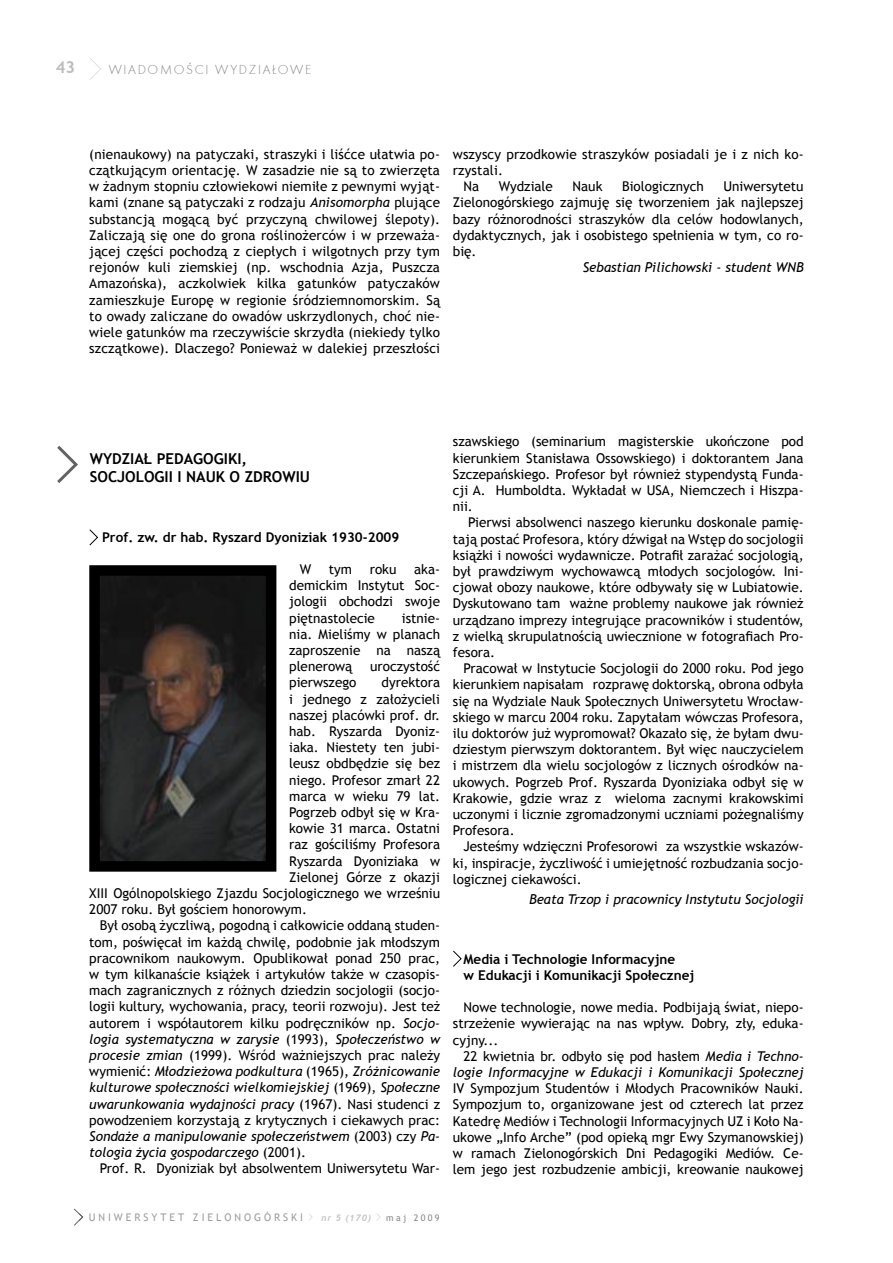
<style>
.page{position:relative;width:893px;height:1263px;background:#fff}
.page>*{position:absolute;margin:0;border:0;box-sizing:border-box;transform-origin:0 0}
.t1{font:700 16.5px "Trebuchet MS";color:#bcbcbc}
.t2{font:700 15px/18px "Trebuchet MS";color:#000}
.t3{font:13.5px/16.2px "Trebuchet MS";color:#000;text-align:justify}
.t4{font:italic 13.5px/16.2px "Trebuchet MS";color:#000;text-align:right}
.t5{font:700 13.5px/16.2px "Trebuchet MS";color:#000}
.t6{font:13.5px "Futura TEE Ligh";letter-spacing:.12em;color:#888}
.t7{font:10.5px "Trebuchet MS";letter-spacing:.28em;color:#9f9f9f}
.t8{font:italic 700 9px "Trebuchet";color:#c6c5c6}
.t9{font:9px "Trebuchet MS";letter-spacing:.26em;color:#888}
.s1{font-style:italic}
.s2{font-style:normal}
</style>
<div class="page">
<svg style="left:90px;top:58px;width:11px;height:22px"></svg>
<svg style="left:74px;top:1209px;width:9px;height:16px"></svg>
<svg style="left:57px;top:446px;width:21px;height:37px"></svg>
<svg style="left:89px;top:529px;width:9px;height:17px"></svg>
<svg style="left:89px;top:565px;width:187px;height:307px;background:#242220"></svg>
<svg style="left:453px;top:950px;width:9px;height:17px"></svg>
<p class="t1" style="left:56px;top:57px;width:21px">43</p>
<p class="t6" style="left:109px;top:61px;width:204px">WIADOMOŒCI WYDZIA£OWE</p>
<p class="t3" style="left:89px;top:146px;width:352px">(nienaukowy) na patyczaki, straszyki i liśćce ułatwia po&shy;czątkującym orientację. W zasadzie nie są to zwierzęta w żadnym stopniu człowiekowi niemiłe z pewnymi wyjąt&shy;kami (znane są patyczaki z rodzaju <span class="s1">Anisomorpha</span> plujące substancją mogącą być przyczyną chwilowej ślepoty).<br>Zaliczają się one do grona roślinożerców i w przeważa&shy;jącej części pochodzą z ciepłych i wilgotnych przy tym rejonów kuli ziemskiej (np. wschodnia Azja, Puszcza Amazońska), aczkolwiek kilka gatunków patyczaków zamieszkuje Europę w regionie śródziemnomorskim. Są to owady zaliczane do owadów uskrzydlonych, choć nie&shy;wiele gatunków ma rzeczywiście skrzydła (niekiedy tylko szczątkowe). Dlaczego? Ponieważ w dalekiej przeszłości</p>
<p class="t3" style="left:453px;top:146px;width:352px">wszyscy przodkowie straszyków posiadali je i z nich ko-</p>
<p class="t3" style="left:453px;top:162px;width:52px">rzystali.</p>
<p class="t3" style="left:463px;top:178px;width:17px">Na</p>
<p class="t3" style="left:499px;top:178px;width:56px">Wydziale</p>
<p class="t3" style="left:573px;top:178px;width:31px">Nauk</p>
<p class="t3" style="left:622px;top:178px;width:83px">Biologicznych</p>
<p class="t3" style="left:453px;top:178px;width:352px;text-indent:271px">Uniwersytetu Zielonogórskiego zajmuję się tworzeniem jak najlepszej bazy różnorodności straszyków dla celów hodowlanych, dydaktycznych, jak i osobistego spełnienia w tym, co ro&shy;bię.</p>
<p class="t4" style="left:583px;top:259px;width:222px">Sebastian Pilichowski - student WNB</p>
<p class="t2" style="left:90px;top:449px;width:222px">WYDZIAŁ PEDAGOGIKI,<br>SOCJOLOGII I NAUK O ZDROWIU</p>
<p class="t5" style="left:102px;top:529px;width:299px">Prof. zw. dr hab. Ryszard Dyoniziak 1930-2009</p>
<p class="t3" style="left:300px;top:561px;width:13px">W</p>
<p class="t3" style="left:329px;top:561px;width:25px">tym</p>
<p class="t3" style="left:370px;top:561px;width:28px">roku</p>
<p class="t3" style="left:289px;top:561px;width:152px;text-indent:125px">aka&shy;demickim Instytut Soc&shy;jologii obchodzi swoje piętnastolecie</p>
<p class="t3" style="left:289px;top:610px;width:152px;text-indent:113px">istnie&shy;nia. Mieliśmy w planach zaproszenie na naszą plenerową</p>
<p class="t3" style="left:370px;top:658px;width:71px">uroczystość</p>
<p class="t3" style="left:289px;top:675px;width:69px">pierwszego</p>
<p class="t3" style="left:382px;top:675px;width:60px">dyrektora</p>
<p class="t3" style="left:289px;top:691px;width:152px">i jednego z założycieli</p>
<p class="t3" style="left:289px;top:707px;width:152px">naszej placówki prof. dr.</p>
<p class="t3" style="left:289px;top:723px;width:152px">hab. Ryszarda Dyoniz-</p>
<p class="t3" style="left:289px;top:739px;width:152px">iaka. Niestety ten jubi-</p>
<p class="t3" style="left:289px;top:756px;width:152px">leusz obdbędzie się bez</p>
<p class="t3" style="left:289px;top:772px;width:152px">niego. Profesor zmarł 22</p>
<p class="t3" style="left:289px;top:788px;width:152px">marca w wieku 79 lat.</p>
<p class="t3" style="left:289px;top:804px;width:152px">Pogrzeb odbył się w Kra-</p>
<p class="t3" style="left:289px;top:820px;width:152px">kowie 31 marca. Ostatni</p>
<p class="t3" style="left:289px;top:837px;width:152px">raz gościliśmy Profesora</p>
<p class="t3" style="left:289px;top:853px;width:152px">Ryszarda Dyoniziaka w</p>
<p class="t3" style="left:289px;top:869px;width:152px">Zielonej Górze z okazji</p>
<p class="t3" style="left:89px;top:885px;width:352px">XIII Ogólnopolskiego Zjazdu Socjologicznego we wrześniu</p>
<p class="t3" style="left:89px;top:901px;width:219px">2007 roku. Był gościem honorowym.</p>
<p class="t3" style="left:100px;top:918px;width:342px">Był osobą życzliwą, pogodną i całkowicie oddaną studen-</p>
<p class="t3" style="left:89px;top:934px;width:352px">tom, poświęcał im każdą chwilę, podobnie jak młodszym</p>
<p class="t3" style="left:89px;top:950px;width:352px">pracownikom naukowym. Opublikował ponad 250 prac,</p>
<p class="t3" style="left:89px;top:966px;width:352px">w tym kilkanaście książek i artykułów także w czasopis-</p>
<p class="t3" style="left:89px;top:982px;width:352px">mach zagranicznych z różnych dziedzin socjologii (socjo-</p>
<p class="t3" style="left:89px;top:999px;width:352px">logii kultury, wychowania, pracy, teorii rozwoju). Jest też</p>
<p class="t3" style="left:89px;top:1015px;width:352px">autorem i współautorem kilku podręczników np. <span class="s1">Socjo-</span></p>
<p class="t4" style="left:89px;top:1031px;width:352px">logia systematyczna w zarysie <span class="s2">(1993),</span> Społeczeństwo w</p>
<p class="t3" style="left:89px;top:1047px;width:352px"><span class="s1">procesie zmian</span> (1999). Wśród ważniejszych prac należy</p>
<p class="t4" style="left:89px;top:1063px;width:352px"><span class="s2">wymienić:</span> Młodzieżowa podkultura <span class="s2">(1965),</span> Zróżnicowanie</p>
<p class="t4" style="left:89px;top:1080px;width:352px">kulturowe społeczności wielkomiejskiej <span class="s2">(1969),</span> Społeczne</p>
<p class="t4" style="left:89px;top:1096px;width:352px">uwarunkowania wydajności pracy <span class="s2">(1967). Nasi studenci z</span></p>
<p class="t3" style="left:89px;top:1112px;width:352px">powodzeniem korzystają z krytycznych i ciekawych prac:</p>
<p class="t4" style="left:89px;top:1128px;width:352px">Sondaże a manipulowanie społeczeństwem <span class="s2">(2003) czy</span> Pa-</p>
<p class="t4" style="left:89px;top:1144px;width:218px">tologia życia gospodarczego <span class="s2">(2001).</span></p>
<p class="t3" style="left:100px;top:1161px;width:342px">Prof. R. Dyoniziak był absolwentem Uniwersytetu War-</p>
<p class="t3" style="left:453px;top:434px;width:352px">szawskiego (seminarium magisterskie ukończone pod kierunkiem Stanisława Ossowskiego) i doktorantem Jana Szczepańskiego<span class="s1">.</span> Profesor był również stypendystą Funda&shy;cji A. Humboldta. Wykładał w USA, Niemczech i Hiszpa&shy;nii.</p>
<p class="t3" style="left:453px;top:515px;width:352px;text-indent:15px">Pierwsi absolwenci naszego kierunku doskonale pamię&shy;tają postać Profesora, który dźwigał na Wstęp do socjologii książki i nowości wydawnicze. Potrafił zarażać socjologią, był prawdziwym wychowawcą młodych socjologów. Ini&shy;cjował obozy naukowe, które odbywały się w Lubiatowie.<br>Dyskutowano tam ważne problemy naukowe jak również urządzano imprezy integrujące pracowników i studentów, z wielką skrupulatnością uwiecznione w fotografiach Pro&shy;fesora.</p>
<p class="t3" style="left:453px;top:660px;width:352px;text-indent:11px">Pracował w Instytucie Socjologii do 2000 roku. Pod jego kierunkiem napisałam rozprawę doktorską, obrona odbyła się na Wydziale Nauk Społecznych Uniwersytetu Wrocław&shy;skiego w marcu 2004 roku. Zapytałam wówczas Profesora, ilu doktorów już wypromował? Okazało się, że byłam dwu&shy;dziestym pierwszym doktorantem. Był więc nauczycielem i mistrzem dla wielu socjologów z licznych ośrodków na&shy;ukowych. Pogrzeb Prof. Ryszarda Dyoniziaka odbył się w Krakowie, gdzie wraz z wieloma zacnymi krakowskimi uczonymi i licznie zgromadzonymi uczniami pożegnaliśmy Profesora.</p>
<p class="t3" style="left:453px;top:839px;width:352px;text-indent:11px">Jesteśmy wdzięczni Profesorowi za wszystkie wskazów&shy;ki, inspiracje, życzliwość i umiejętność rozbudzania socjo&shy;logicznej ciekawości.</p>
<p class="t4" style="left:529px;top:891px;width:276px">Beata Trzop i pracownicy Instytutu Socjologii</p>
<p class="t5" style="left:463px;top:951px;width:232px">Media i Technologie Informacyjne<br>w Edukacji i Komunikacji Społecznej</p>
<p class="t3" style="left:453px;top:999px;width:352px;text-indent:11px">Nowe technologie, nowe media. Podbijają świat, niepo&shy;strzeżenie wywierając na nas wpływ. Dobry, zły, eduka&shy;cyjny...</p>
<p class="t4" style="left:453px;top:1048px;width:352px"><span class="s2">22 kwietnia br. odbyło się pod hasłem</span> Media i Techno&shy;logie Informacyjne w Edukacji i Komunikacji Społecznej</p>
<p class="t3" style="left:453px;top:1080px;width:352px">IV Sympozjum Studentów i Młodych Pracowników Nauki.<br>Sympozjum to, organizowane jest od czterech lat przez Katedrę Mediów i Technologii Informacyjnych UZ i Koło Na&shy;ukowe „Info Arche” (pod opieką mgr Ewy Szymanowskiej) w ramach Zielonogórskich Dni Pedagogiki Mediów. Ce&shy;lem jego jest rozbudzenie ambicji, kreowanie naukowej</p>
<p class="t7" style="left:89px;top:1211px;width:216px">UNIWERSYTET ZIELONOGÓRSKI</p>
<p class="t8" style="left:322px;top:1212px;width:51px">nr 5 (170)</p>
<p class="t9" style="left:386px;top:1212px;width:55px">maj 2009</p>
</div>
